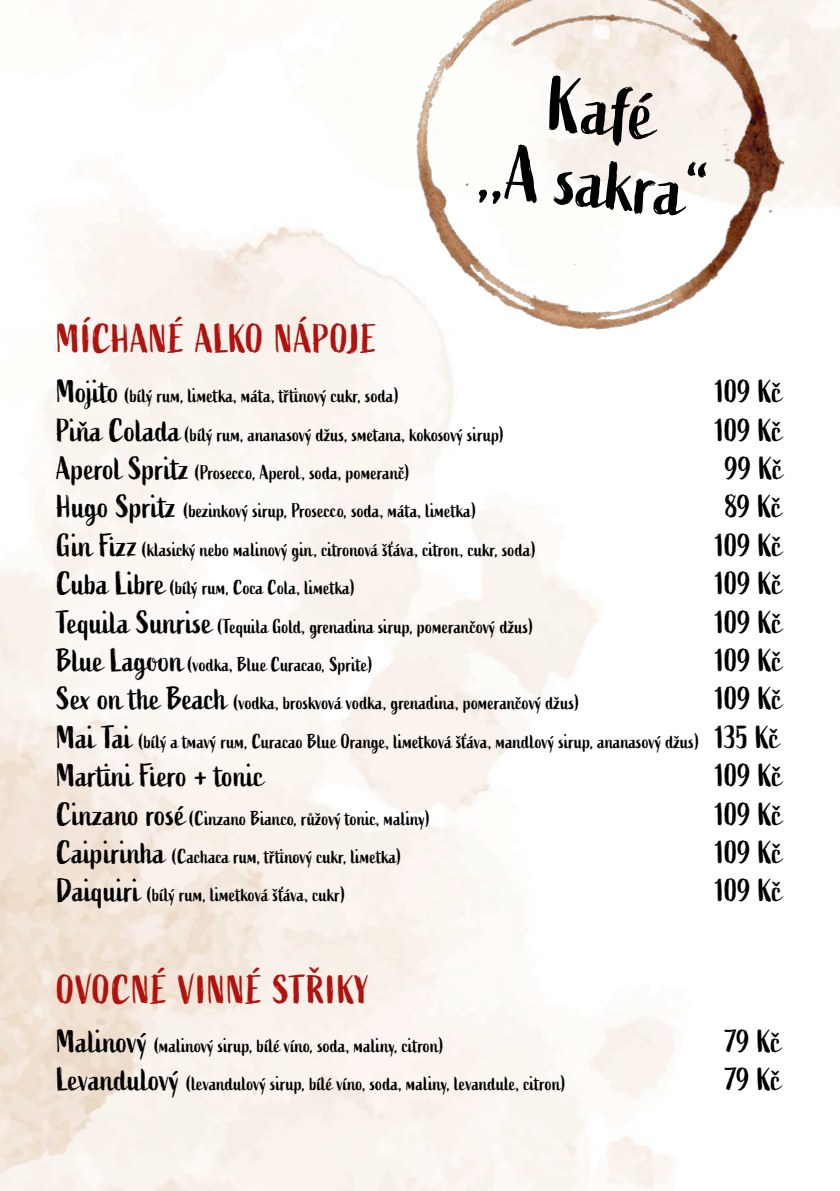
<style>
.page{position:relative;width:840px;height:1191px;background:#fff}
.page>*{position:absolute;margin:0;border:0;box-sizing:border-box;transform-origin:0 0}
.t1{font:40px "Active";letter-spacing:.02em;color:#b0120e}
.t2{font:32px "Active";color:#000}
.t3{font:20px "Active";color:#000}
.s1{font-size:32px}
</style>
<div class="page">
<img style="left:400px;top:0;width:399px;height:347px">
<svg style="left:549px;top:75px;width:108px;height:71px"></svg>
<svg style="left:478px;top:189px;width:8px;height:14px"></svg>
<svg style="left:492px;top:144px;width:44px;height:60px"></svg>
<svg style="left:552px;top:161px;width:154px;height:54px"></svg>
<h1 class="t1" style="left:57px;top:316px;width:322px">MÍCHANÉ ALKO NÁPOJE</h1>
<p class="t3" style="left:57px;top:384px;width:343px"><span class="s1">Mojito</span> (bílý rum, limetka, máta, třtinový cukr, soda)</p>
<h2 class="t2" style="left:715px;top:373px;width:68px">109 Kč</h2>
<p class="t3" style="left:57px;top:422px;width:449px"><span class="s1">Piňa Colada</span> (bílý rum, ananasový džus, smetana, kokosový sirup)</p>
<h2 class="t2" style="left:715px;top:412px;width:68px">109 Kč</h2>
<p class="t3" style="left:57px;top:461px;width:354px"><span class="s1">Aperol Spritz</span> (Prosecco, Aperol, soda, pomeranč)</p>
<h2 class="t2" style="left:725px;top:450px;width:58px">99 Kč</h2>
<p class="t3" style="left:57px;top:499px;width:421px"><span class="s1">Hugo Spritz</span> (bezinkový sirup, Prosecco, soda, máta, limetka)</p>
<h2 class="t2" style="left:725px;top:488px;width:57px">89 Kč</h2>
<p class="t3" style="left:57px;top:538px;width:480px"><span class="s1">Gin Fizz</span> (klasický nebo malinový gin, citronová šťáva, citron, cukr, soda)</p>
<h2 class="t2" style="left:715px;top:527px;width:68px">109 Kč</h2>
<p class="t3" style="left:57px;top:576px;width:300px"><span class="s1">Cuba Libre</span> (bílý rum, Coca Cola, limetka)</p>
<h2 class="t2" style="left:715px;top:565px;width:68px">109 Kč</h2>
<p class="t3" style="left:57px;top:614px;width:478px"><span class="s1">Tequila Sunrise</span> (Tequila Gold, grenadina sirup, pomerančový džus)</p>
<h2 class="t2" style="left:715px;top:604px;width:68px">109 Kč</h2>
<p class="t3" style="left:57px;top:653px;width:317px"><span class="s1">Blue Lagoon</span> (vodka, Blue Curacao, Sprite)</p>
<h2 class="t2" style="left:715px;top:642px;width:68px">109 Kč</h2>
<p class="t3" style="left:57px;top:691px;width:524px"><span class="s1">Sex on the Beach</span> (vodka, broskvová vodka, grenadina, pomerančový džus)</p>
<h2 class="t2" style="left:715px;top:680px;width:68px">109 Kč</h2>
<p class="t3" style="left:57px;top:730px;width:723px"><span class="s1">Mai Tai</span> (bílý a tmavý rum, Curacao Blue Orange, limetková šťáva, mandlový sirup, ananasový džus) <span class="s1">135 Kč</span></p>
<h2 class="t2" style="left:57px;top:757px;width:208px">Martini Fiero + tonic</h2>
<h2 class="t2" style="left:715px;top:757px;width:68px">109 Kč</h2>
<p class="t3" style="left:57px;top:806px;width:375px"><span class="s1">Cinzano rosé</span> (Cinzano Bianco, růžový tonic, maliny)</p>
<h2 class="t2" style="left:715px;top:796px;width:68px">109 Kč</h2>
<p class="t3" style="left:57px;top:845px;width:346px"><span class="s1">Caipirinha</span> (Cachaca rum, třtinový cukr, limetka)</p>
<h2 class="t2" style="left:715px;top:834px;width:68px">109 Kč</h2>
<p class="t3" style="left:57px;top:883px;width:290px"><span class="s1">Daiquiri</span> (bílý rum, limetková šťáva, cukr)</p>
<h2 class="t2" style="left:715px;top:872px;width:68px">109 Kč</h2>
<h1 class="t1" style="left:57px;top:966px;width:314px">OVOCNÉ VINNÉ STŘIKY</h1>
<p class="t3" style="left:57px;top:1034px;width:388px"><span class="s1">Malinový</span> (malinový sirup, bílé víno, soda, maliny, citron)</p>
<h2 class="t2" style="left:725px;top:1023px;width:57px">79 Kč</h2>
<p class="t3" style="left:57px;top:1072px;width:510px"><span class="s1">Levandulový</span> (levandulový sirup, bílé víno, soda, maliny, levandule, citron)</p>
<h2 class="t2" style="left:725px;top:1061px;width:57px">79 Kč</h2>
</div>
